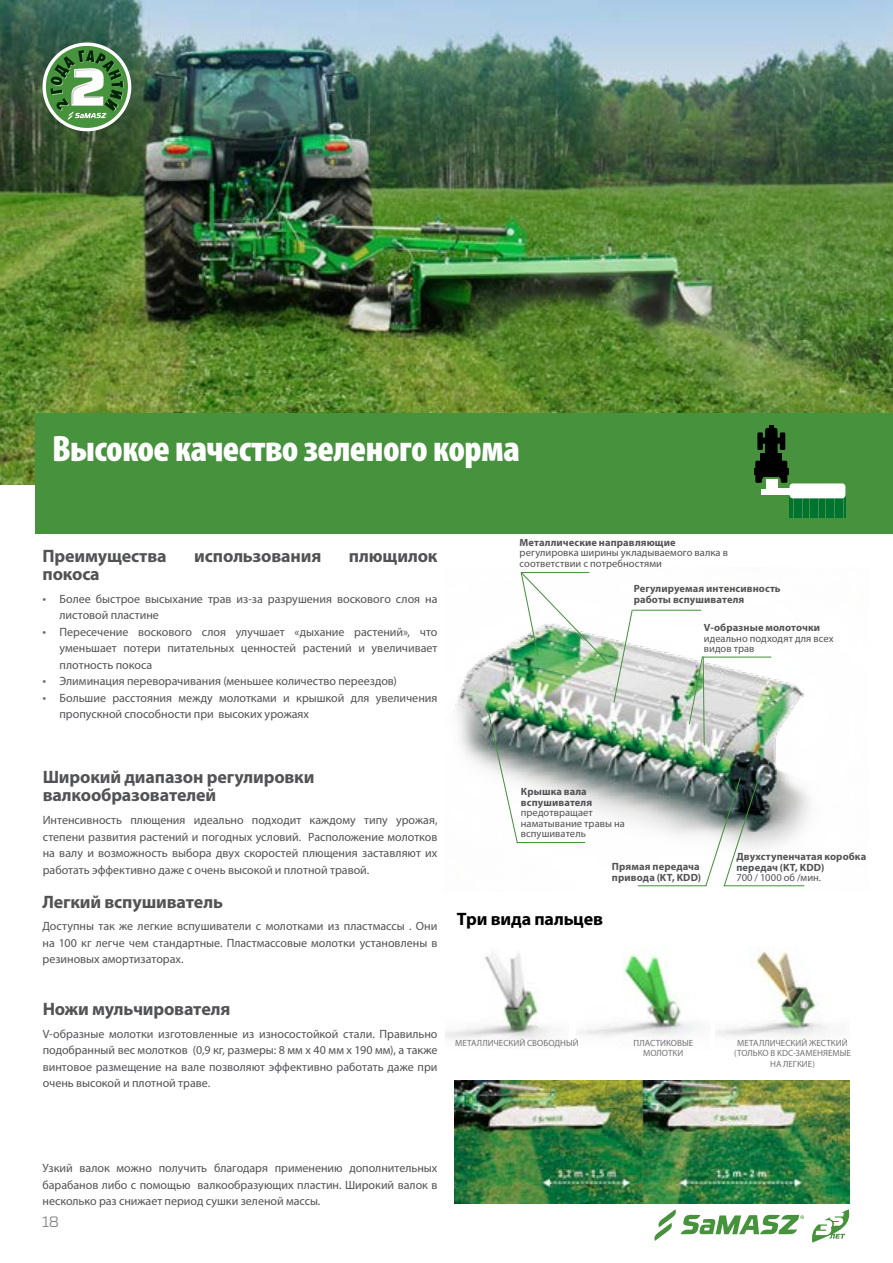
<style>
.page{position:relative;width:893px;height:1263px;background:#fff}
.page>*{position:absolute;margin:0;border:0;box-sizing:border-box;transform-origin:0 0}
.t1{font:900 condensed 36.9px "Myriad Pro";letter-spacing:-.015em;color:#fff}
.t2{font:700 18px/18px "Myriad Pro";letter-spacing:-.01em;color:#525355}
.t3{font:700 18px "Myriad Pro";letter-spacing:-.01em;color:#000}
.t4{font:300 15px "RB No 3.1";color:#878787}
.t5{font:12px/16.5px "Myriad Pro";color:#525355;text-align:justify}
.t6{font:700 10.5px/10.5px "Myriad Pro";letter-spacing:.01em;color:#525355}
.t7{font:10.5px/10.5px "Myriad Pro";letter-spacing:.005em;color:#525355}
.t8{font:9px/10.5px "Myriad Pro";color:#747578;text-align:center}
.s1{font-size:13.5px;color:#706f6f}
</style>
<div class="page">
<img style="left:0;top:0;width:893px;height:485px">
<svg style="left:43px;top:43px;width:88px;height:88px"></svg>
<svg style="left:654px;top:1209px;width:150px;height:32px"></svg>
<svg style="left:812px;top:1209px;width:38px;height:34px"></svg>
<div style="left:36px;top:413px;width:857px;height:120px;background:#47923d"></div>
<hr style="left:789px;top:495px;width:2px;height:23px;background:#007330">
<svg style="left:792px;top:496px;width:53px;height:22px"></svg>
<div style="left:789px;top:483px;width:56px;height:15px;background:#fff;border-radius:3px"></div>
<div style="left:766px;top:479px;width:11px;height:12px;background:#fff"></div>
<svg style="left:754px;top:425px;width:35px;height:58px"></svg>
<div style="left:761px;top:489px;width:31px;height:6px;background:#fff"></div>
<img style="left:454px;top:1080px;width:395px;height:123px">
<img style="left:445px;top:953px;width:106px;height:88px">
<img style="left:576px;top:947px;width:119px;height:90px">
<img style="left:716px;top:951px;width:112px;height:90px">
<img style="left:455px;top:609px;width:355px;height:278px">
<svg style="left:688px;top:655px;width:17px;height:92px;background:#b8cbb7"></svg>
<hr style="left:633px;top:610px;width:68px;height:1px;background:#47923d">
<hr style="left:703px;top:656px;width:68px;height:2px;background:#47923d">
<img style="left:486px;top:572px;width:147px;height:272px">
<svg style="left:704px;top:777px;width:56px;height:110px"></svg>
<hr style="left:724px;top:885px;width:80px;height:1px;background:#47923d">
<hr style="left:517px;top:842px;width:68px;height:1px;background:#47923d">
<hr style="left:638px;top:885px;width:68px;height:1px;background:#47923d">
<h1 class="t1" style="left:52px;top:428px;width:469px">Высокое качество зеленого корма</h1>
<h2 class="t2" style="left:43px;top:547px;width:126px">Преимущества</h2>
<h2 class="t2" style="left:194px;top:547px;width:128px">использования</h2>
<h2 class="t2" style="left:349px;top:547px;width:90px">плющилок</h2>
<h2 class="t2" style="left:43px;top:565px;width:59px">покоса</h2>
<p class="t5" style="left:60px;top:591px;width:379px;text-indent:-17px"><span class="s1">•</span> Более быстрое высыхание трав из-за разрушения воскового слоя на листовой пластине</p>
<p class="t5" style="left:60px;top:624px;width:379px;text-indent:-17px"><span class="s1">•</span> Пересечение воскового слоя улучшает «дыхание растений», что уменьшает потери питательных ценностей растений и увеличивает плотность покоса</p>
<p class="t5" style="left:43px;top:673px;width:356px"><span class="s1">•</span> Элиминация переворачивания (меньшее количество переездов)</p>
<p class="t5" style="left:60px;top:690px;width:379px;text-indent:-17px"><span class="s1">•</span> Большие расстояния между молотками и крышкой для увеличения пропускной способности при высоких урожаях</p>
<p class="t6" style="left:520px;top:537px;width:158px">Металлические направляющие</p>
<p class="t7" style="left:520px;top:548px;width:210px">регулировка ширины укладываемого валка в соответствии с потребностями</p>
<p class="t6" style="left:634px;top:583px;width:149px">Регулируемая интенсивность работы вспушивателя</p>
<p class="t6" style="left:704px;top:622px;width:118px">V-образные молоточки</p>
<p class="t7" style="left:704px;top:633px;width:131px">идеально подходят для всех видов трав</p>
<h2 class="t2" style="left:43px;top:768px;width:273px">Широкий диапазон регулировки валкообразователей</h2>
<p class="t5" style="left:43px;top:812px;width:396px">Интенсивность плющения идеально подходит каждому типу урожая, степени развития растений и погодных условий. Расположение молотков на валу и возможность выбора двух скоростей плющения заставляют их работать эффективно даже с очень высокой и плотной травой.</p>
<h2 class="t2" style="left:43px;top:893px;width:182px">Легкий вспушиватель</h2>
<p class="t5" style="left:43px;top:918px;width:396px">Доступны так же легкие вспушиватели с молотками из пластмассы . Они на 100 кг легче чем стандартные. Пластмассовые молотки установлены в резиновых амортизаторах.</p>
<h2 class="t2" style="left:43px;top:1000px;width:189px">Ножи мульчирователя</h2>
<p class="t5" style="left:43px;top:1025px;width:396px">V-образные молотки изготовленные из износостойкой стали. Правильно подобранный вес молотков (0,9 кг, размеры: 8 мм x 40 мм х 190 мм), а также винтовое размещение на вале позволяют эффективно работать даже при очень высокой и плотной траве.</p>
<p class="t6" style="left:521px;top:787px;width:73px">Крышка вала вспушивателя</p>
<p class="t7" style="left:521px;top:808px;width:105px">предотвращает наматывание травы на вспушиватель</p>
<p class="t6" style="left:612px;top:861px;width:91px">Прямая передача привода (KT, KDD)</p>
<h2 class="t3" style="left:457px;top:909px;width:148px">Три вида пальцев</h2>
<p class="t6" style="left:736px;top:852px;width:131px">Двухступенчатая коробка передач (KT, KDD)</p>
<p class="t7" style="left:736px;top:873px;width:86px">700 / 1000 об /мин.</p>
<p class="t8" style="left:455px;top:1037px;width:125px">МЕТАЛЛИЧЕСКИЙ СВОБОДНЫЙ</p>
<p class="t8" style="left:734px;top:1037px;width:118px">МЕТАЛЛИЧЕСКИЙ ЖЕСТКИЙ (ТОЛЬКО В KDC-ЗАМЕНЯЕМЫЕ<br>НА ЛЕГКИЕ)</p>
<p class="t8" style="left:633px;top:1037px;width:61px">ПЛАСТИКОВЫЕ<br>МОЛОТКИ</p>
<p class="t5" style="left:43px;top:1160px;width:396px">Узкий валок можно получить благодаря применению дополнительных барабанов либо с помощью валкообразующих пластин. Широкий валок в несколько раз снижает период сушки зеленой массы.</p>
<p class="t4" style="left:43px;top:1211px;width:18px">18</p>
</div>
